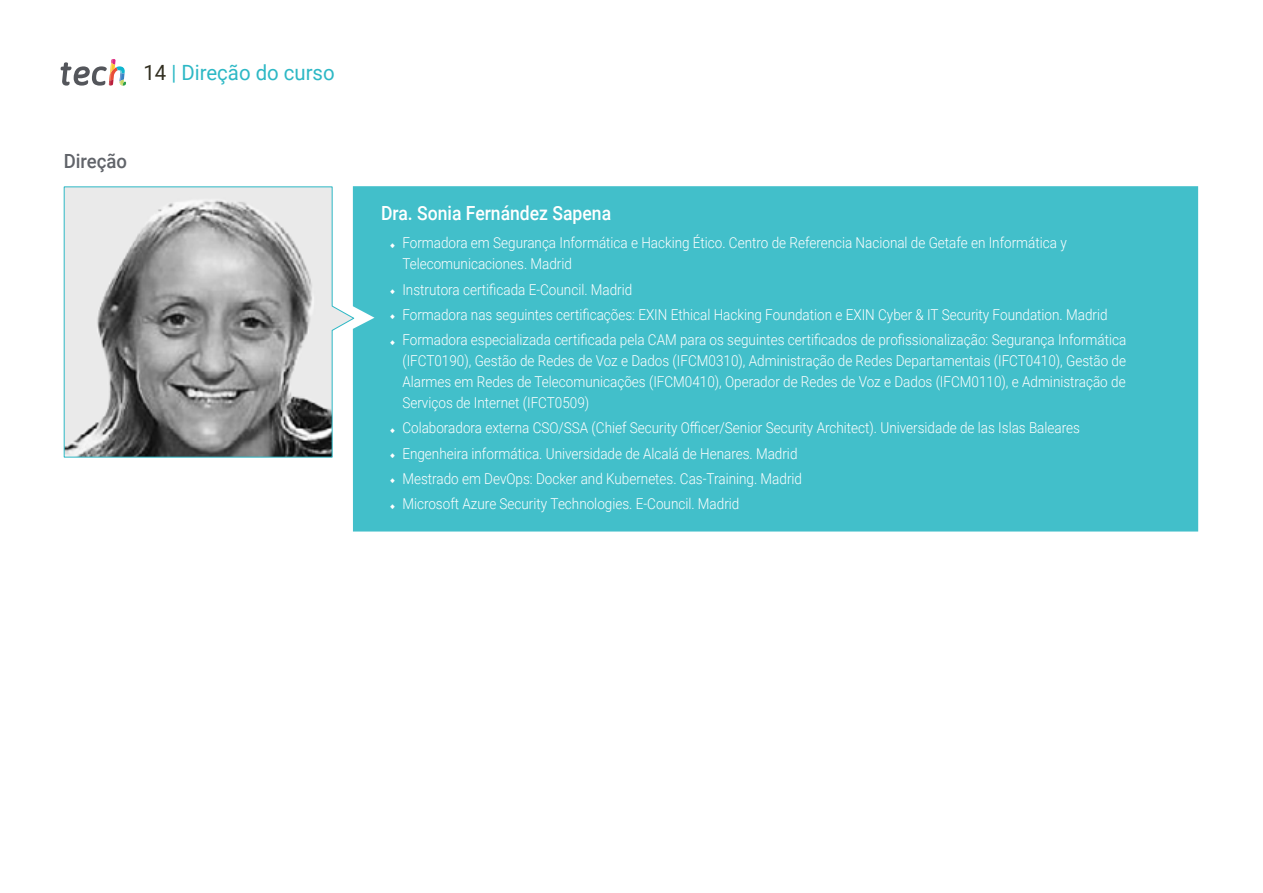
<style>
.page{position:relative;width:1263px;height:893px;background:#fff}
.page>*{position:absolute;margin:0;border:0;box-sizing:border-box;transform-origin:0 0}
.t1{font:21px "Roboto";color:#2db8c5}
.t2{font:500 19.5px "Roboto";color:#fff;scale:.9 1}
.t3{font:500 19.5px "Roboto";color:#61646a;scale:.95 1}
.t4{font:300 15px/25.2px "Roboto";color:#fff;scale:.9 1}
.s1{color:#312e20}
</style>
<div class="page">
<svg style="left:61px;top:59px;width:65px;height:27px"></svg>
<div style="left:353px;top:186px;width:845px;height:345px;background:#42bfca"></div>
<svg style="left:64px;top:186px;width:290px;height:271px;background:#acaeae"></svg>
<svg style="left:390px;top:243px;width:5px;height:5px"></svg>
<svg style="left:390px;top:289px;width:5px;height:5px"></svg>
<svg style="left:390px;top:314px;width:5px;height:5px"></svg>
<svg style="left:390px;top:340px;width:5px;height:5px"></svg>
<svg style="left:390px;top:428px;width:5px;height:5px"></svg>
<svg style="left:390px;top:453px;width:5px;height:5px"></svg>
<svg style="left:390px;top:478px;width:5px;height:5px"></svg>
<svg style="left:390px;top:504px;width:5px;height:5px"></svg>
<h1 class="t1" style="left:144px;top:57px;width:193px"><span class="s1">14</span> | Direção do curso</h1>
<h2 class="t3" style="left:64px;top:147px;width:68px">Direção</h2>
<h2 class="t2" style="left:381px;top:200px;width:257px">Dra. Sonia Fernández Sapena</h2>
<p class="t4" style="left:402px;top:232px;width:740px;line-height:21px">Formadora em Segurança Informática e Hacking Ético. Centro de Referencia Nacional de Getafe en Informática y<br>Telecomunicaciones. Madrid</p>
<p class="t4" style="left:402px;top:276px;width:806px">Instrutora certificada E-Council. Madrid<br>Formadora nas seguintes certificações: EXIN Ethical Hacking Foundation e EXIN Cyber &amp; IT Security Foundation. Madrid<br>Formadora especializada certificada pela CAM para os seguintes certificados de profissionalização: Segurança Informática</p>
<p class="t4" style="left:402px;top:350px;width:806px;line-height:21px;text-align:justify">(IFCT0190), Gestão de Redes de Voz e Dados (IFCM0310), Administração de Redes Departamentais (IFCT0410), Gestão de Alarmes em Redes de Telecomunicações (IFCM0410), Operador de Redes de Voz e Dados (IFCM0110), e Administração de Serviços de Internet (IFCT0509)</p>
<p class="t4" style="left:402px;top:415px;width:754px">Colaboradora externa CSO/SSA (Chief Security Officer/Senior Security Architect). Universidade de las Islas Baleares Engenheira informática. Universidade de Alcalá de Henares. Madrid<br>Mestrado em DevOps: Docker and Kubernetes. Cas-Training. Madrid<br>Microsoft Azure Security Technologies. E-Council. Madrid</p>
</div>
